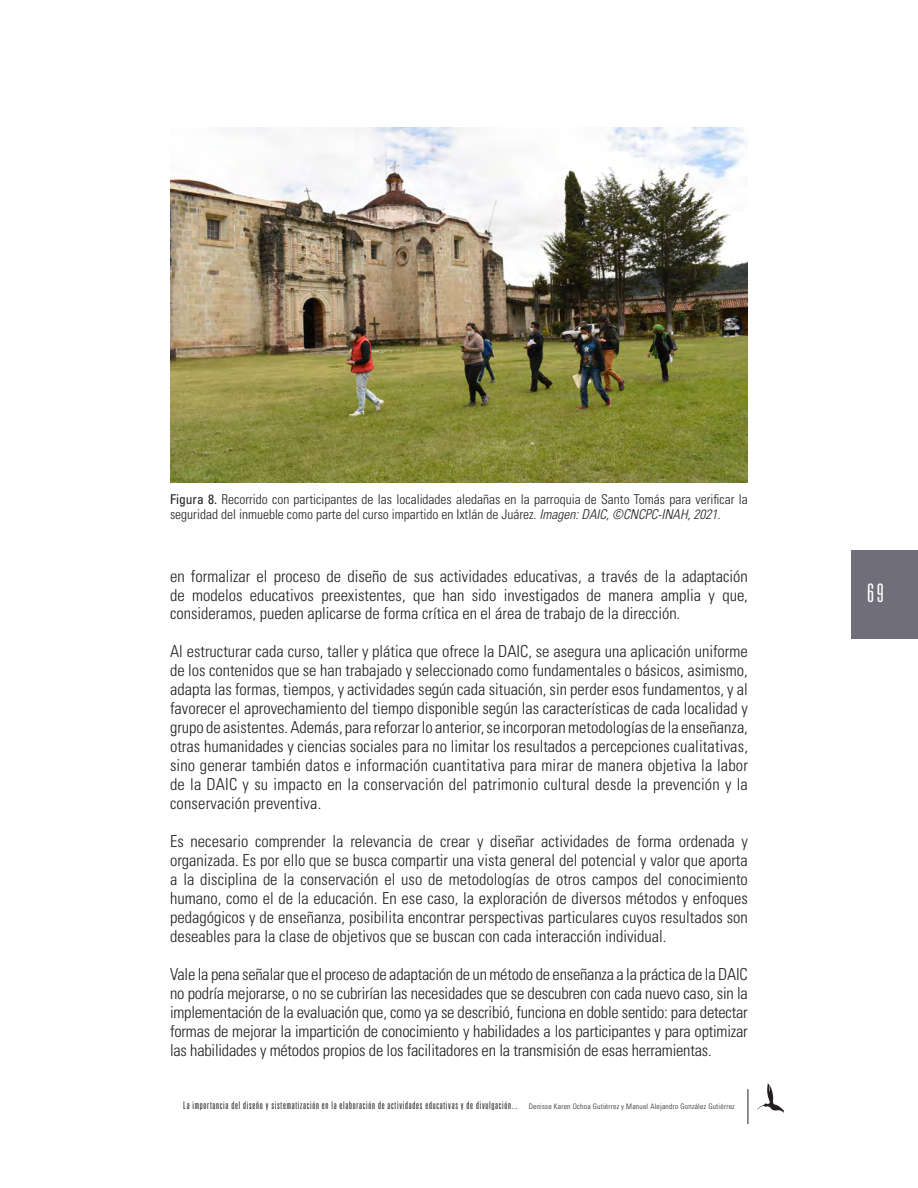
<style>
.page{position:relative;width:918px;height:1188px;background:#fff}
.page>*{position:absolute;margin:0;border:0;box-sizing:border-box;transform-origin:0 0}
.t1{font:300 ultra-condensed 25.5px "Univers LT Std";color:#fff}
.Normal_wrd_90{font:300 condensed 16.5px/18.9px "Univers LT Std";color:#231f20;text-align:justify}
.Normal_wrd_90-2{font:300 condensed 13.5px/15px "Univers LT Std";color:#231f20}
.t2{font:300 ultra-condensed 10.5px "Univers LT Std";letter-spacing:.07em;color:#231f20}
.s1{font-weight:400}
.s2{font-style:italic}
.s3{font-stretch:condensed;font-size:7.5px}
</style>
<div class="page">
<hr style="left:748px;top:1089px;width:1px;height:35px;background:#231f20">
<div style="left:851px;top:550px;width:67px;height:88px;background:#706e79"></div>
<svg style="left:757px;top:1082px;width:27px;height:32px"></svg>
<img style="left:170px;top:128px;width:578px;height:354px">
<p class="Normal_wrd_90-2" style="left:170px;top:492px;width:579px"><span class="s1">Figura 8.</span> Recorrido con participantes de las localidades aledañas en la parroquia de Santo Tomás para verificar la seguridad del inmueble como parte del curso impartido en Ixtlán de Juárez. <span class="s2">Imagen: DAIC, ©CNCPC-INAH, 2021.</span></p>
<p class="Normal_wrd_90" style="left:170px;top:567px;width:579px">en formalizar el proceso de diseño de sus actividades educativas, a través de la adaptación de modelos educativos preexistentes, que han sido investigados de manera amplia y que, consideramos, pueden aplicarse de forma crítica en el área de trabajo de la dirección.</p>
<p class="Normal_wrd_90" style="left:170px;top:642px;width:579px">Al estructurar cada curso, taller y plática que ofrece la DAIC, se asegura una aplicación uniforme de los contenidos que se han trabajado y seleccionado como fundamentales o básicos, asimismo, adapta las formas, tiempos, y actividades según cada situación, sin perder esos fundamentos, y al favorecer el aprovechamiento del tiempo disponible según las características de cada localidad y grupo de asistentes. Además, para reforzar lo anterior, se incorporan metodologías de la enseñanza, otras humanidades y ciencias sociales para no limitar los resultados a percepciones cualitativas, sino generar también datos e información cuantitativa para mirar de manera objetiva la labor de la DAIC y su impacto en la conservación del patrimonio cultural desde la prevención y la conservación preventiva.</p>
<p class="Normal_wrd_90" style="left:170px;top:832px;width:579px">Es necesario comprender la relevancia de crear y diseñar actividades de forma ordenada y organizada. Es por ello que se busca compartir una vista general del potencial y valor que aporta a la disciplina de la conservación el uso de metodologías de otros campos del conocimiento humano, como el de la educación. En ese caso, la exploración de diversos métodos y enfoques pedagógicos y de enseñanza, posibilita encontrar perspectivas particulares cuyos resultados son deseables para la clase de objetivos que se buscan con cada interacción individual.</p>
<p class="Normal_wrd_90" style="left:170px;top:964px;width:579px">Vale la pena señalar que el proceso de adaptación de un método de enseñanza a la práctica de la DAIC no podría mejorarse, o no se cubrirían las necesidades que se descubren con cada nuevo caso, sin la implementación de la evaluación que, como ya se describió, funciona en doble sentido: para detectar formas de mejorar la impartición de conocimiento y habilidades a los participantes y para optimizar las habilidades y métodos propios de los facilitadores en la transmisión de esas herramientas.</p>
<p class="t2" style="left:183px;top:1100px;width:553px">La importancia del diseño y sistematización en la elaboración de actividades educativas y de divulgación... <span class="s3">Denisse Karen Ochoa Gutiérrez y Manuel Alejandro González Gutiérrez</span></p>
<h1 class="t1" style="left:867px;top:579px;width:18px">69</h1>
</div>
